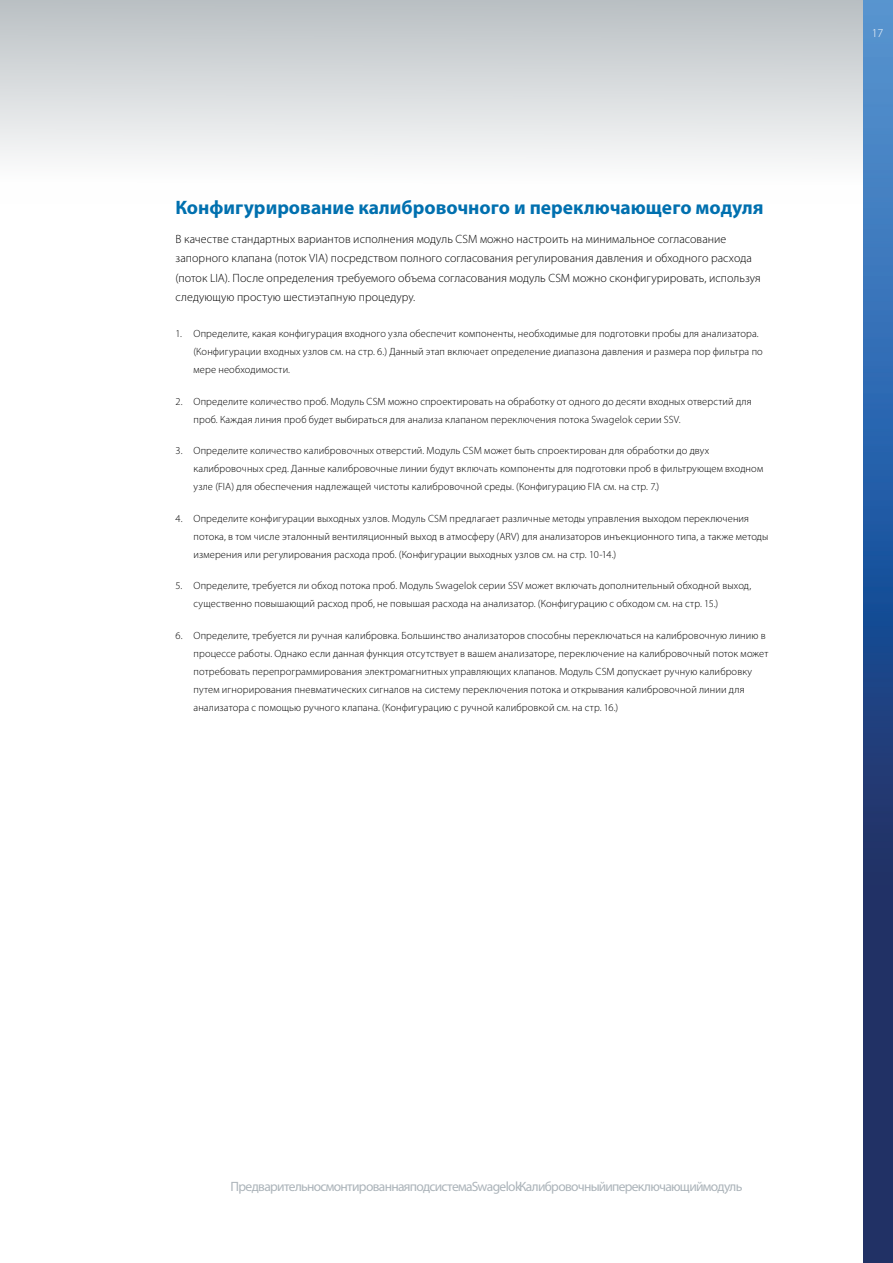
<style>
.page{position:relative;width:893px;height:1263px;background:#fff}
.page>*{position:absolute;margin:0;border:0;box-sizing:border-box;transform-origin:0 0}
.Subhead_1{font:700 19.5px "Myriad Pro";color:#0070af}
.t1{font:13.5px "Myriad Pro";letter-spacing:-.05em;color:#acb4ba}
.Body{font:300 12px/19.5px "Myriad Pro";letter-spacing:.005em;color:#000}
.t2{font:300 12px "Myriad Pro";color:#fff}
.Numbered{font:300 10.5px/18px "Myriad Pro";letter-spacing:.01em;color:#000}
</style>
<div class="page">
<div style="left:0;top:0;width:864px;height:203px;background:linear-gradient(to bottom,#b9c0c3,#fff)"></div>
<img style="left:863px;top:0;width:30px;height:1263px">
<p class="Subhead_1" style="left:176px;top:195px;width:590px">Конфигурирование калибровочного и переключающего модуля</p>
<p class="Body" style="left:176px;top:229px;width:587px">В качестве стандартных вариантов исполнения модуль CSM можно настроить на минимальное согласование запорного клапана (поток VIA) посредством полного согласования регулирования давления и обходного расхода (поток LIA). После определения требуемого объема согласования модуль CSM можно сконфигурировать, используя следующую простую шестиэтапную процедуру.</p>
<p class="Numbered" style="left:194px;top:324px;width:571px;text-indent:-18px">1. Определите, какая конфигурация входного узла обеспечит компоненты, необходимые для подготовки пробы для анализатора. (Конфигурации входных узлов см. на стр. 6.) Данный этап включает определение диапазона давления и размера пор фильтра по мере необходимости.</p>
<p class="Numbered" style="left:194px;top:392px;width:560px;text-indent:-18px">2. Определите количество проб. Модуль CSM можно спроектировать на обработку от одного до десяти входных отверстий для проб. Каждая линия проб будет выбираться для анализа клапаном переключения потока Swagelok серии SSV.</p>
<p class="Numbered" style="left:194px;top:441px;width:571px;text-indent:-18px">3. Определите количество калибровочных отверстий. Модуль CSM может быть спроектирован для обработки до двух калибровочных сред. Данные калибровочные линии будут включать компоненты для подготовки проб в фильтрующем входном узле (FIA) для обеспечения надлежащей чистоты калибровочной среды. (Конфигурацию FIA см. на стр. 7.)</p>
<p class="Numbered" style="left:194px;top:509px;width:576px;text-indent:-18px">4. Определите конфигурации выходных узлов. Модуль CSM предлагает различные методы управления выходом переключения потока, в том числе эталонный вентиляционный выход в атмосферу (ARV) для анализаторов инъекционного типа, а также методы измерения или регулирования расхода проб. (Конфигурации выходных узлов см. на стр. 10-14.)</p>
<p class="Numbered" style="left:194px;top:576px;width:559px;text-indent:-18px">5. Определите, требуется ли обход потока проб. Модуль Swagelok серии SSV может включать дополнительный обходной выход, существенно повышающий расход проб, не повышая расхода на анализатор. (Конфигурацию с обходом см. на стр. 15.)</p>
<p class="Numbered" style="left:194px;top:626px;width:576px;text-indent:-18px">6. Определите, требуется ли ручная калибровка. Большинство анализаторов способны переключаться на калибровочную линию в процессе работы. Однако если данная функция отсутствует в вашем анализаторе, переключение на калибровочный поток может потребовать перепрограммирования электромагнитных управляющих клапанов. Модуль CSM допускает ручную калибровку путем игнорирования пневматических сигналов на систему переключения потока и открывания калибровочной линии для анализатора с помощью ручного клапана. (Конфигурацию с ручной калибровкой см. на стр. 16.)</p>
<p class="t2" style="left:872px;top:25px;width:13px">17</p>
<p class="t1" style="left:231px;top:1178px;width:513px">Предварительно смонтированная подсистема Swagelok Калибровочный и переключающий модуль</p>
</div>
